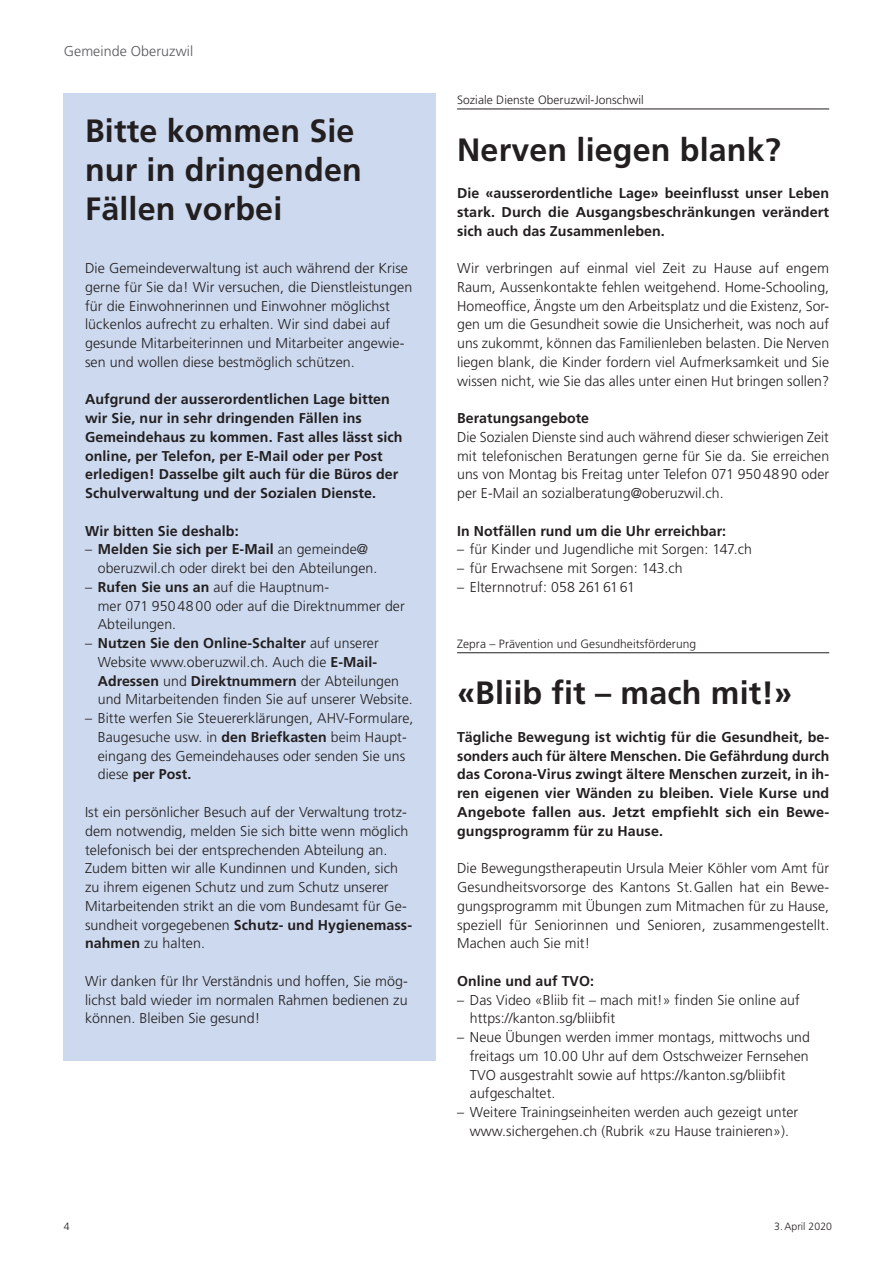
<style>
.page{position:relative;width:893px;height:1263px;background:#fff}
.page>*{position:absolute;margin:0;border:0;box-sizing:border-box;transform-origin:0 0}
.t1{font:700 32.25px/39px "Frutiger LT Std";letter-spacing:.005em;color:#231f20}
.t2{font:300 14.25px/18.8px "Frutiger LT Std";letter-spacing:.005em;color:#231f20}
.t3{font:700 14.25px/18.8px "Frutiger LT Std";letter-spacing:.005em;color:#231f20;text-align:justify}
.t4{font:300 14.25px "Frutiger LT Std";letter-spacing:.005em;color:#57585a}
.t5{font:300 12px "Frutiger LT Std";letter-spacing:.005em;color:#231f20}
.t6{font:300 10.5px "Frutiger LT Std";letter-spacing:.005em;color:#231f20}
.s1{font-weight:700}
</style>
<div class="page">
<hr style="left:457px;top:109px;width:372px;height:1px;background:#231f20">
<hr style="left:457px;top:652px;width:372px;height:1px;background:#231f20">
<div style="left:64px;top:94px;width:372px;height:967px;background:#ccd9ee"></div>
<p class="t4" style="left:64px;top:43px;width:131px">Gemeinde Oberuzwil</p>
<h1 class="t1" style="left:85px;top:111px;width:278px">Bitte kommen Sie nur in dringenden<br>Fällen vorbei</h1>
<p class="t2" style="left:85px;top:259px;width:329px">Die Gemeindeverwaltung ist auch während der Krise gerne für Sie da! Wir versuchen, die Dienstleistungen für die Einwohnerinnen und Einwohner möglichst lückenlos aufrecht zu erhalten. Wir sind dabei auf gesunde Mitarbeiterinnen und Mitarbeiter angewie&shy;sen und wollen diese bestmöglich schützen.</p>
<p class="t3" style="left:85px;top:390px;width:319px;text-align:left">Aufgrund der ausserordentlichen Lage bitten wir Sie, nur in sehr dringenden Fällen ins Gemeindehaus zu kommen. Fast alles lässt sich online, per Telefon, per E-Mail oder per Post erledigen! Dasselbe gilt auch für die Büros der Schulverwaltung und der Sozialen Dienste.</p>
<p class="t3" style="left:85px;top:521px;width:155px">Wir bitten Sie deshalb:</p>
<p class="t2" style="left:98px;top:540px;width:281px;text-indent:-13px">– <span class="s1">Melden Sie sich per E-Mail</span> an gemeinde@ oberuzwil.ch oder direkt bei den Abteilungen.</p>
<p class="t2" style="left:98px;top:578px;width:308px;text-indent:-13px">– <span class="s1">Rufen Sie uns an</span> auf die Hauptnum-<br>mer 071 9504800 oder auf die Direktnummer der<br>Abteilungen.</p>
<p class="t2" style="left:98px;top:634px;width:316px;text-indent:-13px">– <span class="s1">Nutzen Sie den Online-Schalter</span> auf unserer Website www.oberuzwil.ch. Auch die <span class="s1">E-Mail-Adressen</span> und <span class="s1">Direktnummern</span> der Abteilungen und Mitarbeitenden finden Sie auf unserer Website.</p>
<p class="t2" style="left:98px;top:709px;width:317px;text-indent:-13px">– Bitte werfen Sie Steuererklärungen, AHV-Formulare, Baugesuche usw. in <span class="s1">den Briefkasten</span> beim Haupt&shy;eingang des Gemeindehauses oder senden Sie uns diese <span class="s1">per Post.</span></p>
<p class="t2" style="left:85px;top:803px;width:329px">Ist ein persönlicher Besuch auf der Verwaltung trotz&shy;dem notwendig, melden Sie sich bitte wenn möglich telefonisch bei der entsprechenden Abteilung an.<br>Zudem bitten wir alle Kundinnen und Kunden, sich zu ihrem eigenen Schutz und zum Schutz unserer Mitarbeitenden strikt an die vom Bundesamt für Ge&shy;sundheit vorgegebenen <span class="s1">Schutz- und Hygienemass&shy;nahmen</span> zu halten.</p>
<p class="t2" style="left:85px;top:972px;width:324px;text-align:justify">Wir danken für Ihr Verständnis und hoffen, Sie mög&shy;lichst bald wieder im normalen Rahmen bedienen zu können. Bleiben Sie gesund!</p>
<p class="t5" style="left:457px;top:93px;width:188px">Soziale Dienste Oberuzwil-Jonschwil</p>
<h1 class="t1" style="left:457px;top:130px;width:325px">Nerven liegen blank?</h1>
<p class="t3" style="left:457px;top:184px;width:374px">Die «ausserordentliche Lage» beeinflusst unser Leben stark. Durch die Ausgangsbeschränkungen verändert sich auch das Zusammenleben.</p>
<p class="t2" style="left:457px;top:259px;width:374px;text-align:justify">Wir verbringen auf einmal viel Zeit zu Hause auf engem Raum, Aussenkontakte fehlen weitgehend. Home-Schooling, Homeoffice, Ängste um den Arbeitsplatz und die Existenz, Sor&shy;gen um die Gesundheit sowie die Unsicherheit, was noch auf uns zukommt, können das Familienleben belasten. Die Nerven liegen blank, die Kinder fordern viel Aufmerksamkeit und Sie wissen nicht, wie Sie das alles unter einen Hut bringen sollen?</p>
<p class="t3" style="left:457px;top:409px;width:134px">Beratungsangebote</p>
<p class="t2" style="left:457px;top:428px;width:374px;text-align:justify">Die Sozialen Dienste sind auch während dieser schwierigen Zeit mit telefonischen Beratungen gerne für Sie da. Sie erreichen uns von Montag bis Freitag unter Telefon 071 9504890 oder per E-Mail an sozialberatung@oberuzwil.ch.</p>
<p class="t3" style="left:457px;top:521px;width:271px">In Notfällen rund um die Uhr erreichbar:</p>
<p class="t2" style="left:457px;top:540px;width:296px">– für Kinder und Jugendliche mit Sorgen: 147.ch</p>
<p class="t2" style="left:457px;top:559px;width:227px">– für Erwachsene mit Sorgen: 143.ch</p>
<p class="t2" style="left:457px;top:578px;width:179px">– Elternnotruf: 058 2616161</p>
<p class="t5" style="left:457px;top:637px;width:241px">Zepra – Prävention und Gesundheitsförderung</p>
<h1 class="t1" style="left:457px;top:674px;width:337px">«Bliib fit – mach mit!»</h1>
<p class="t3" style="left:457px;top:728px;width:374px">Tägliche Bewegung ist wichtig für die Gesundheit, be&shy;sonders auch für ältere Menschen. Die Gefährdung durch das Corona-Virus zwingt ältere Menschen zurzeit, in ih&shy;ren eigenen vier Wänden zu bleiben. Viele Kurse und Angebote fallen aus. Jetzt empfiehlt sich ein Bewe&shy;gungsprogramm für zu Hause.</p>
<p class="t2" style="left:457px;top:859px;width:374px;text-align:justify">Die Bewegungstherapeutin Ursula Meier Köhler vom Amt für Gesundheitsvorsorge des Kantons St.Gallen hat ein Bewe&shy;gungsprogramm mit Übungen zum Mitmachen für zu Hause, speziell für Seniorinnen und Senioren, zusammengestellt.<br>Machen auch Sie mit!</p>
<p class="t3" style="left:457px;top:971px;width:138px">Online und auf TVO:</p>
<p class="t2" style="left:470px;top:990px;width:331px;text-indent:-13px">– Das Video «Bliib fit – mach mit!» finden Sie online auf https://kanton.sg/bliibfit</p>
<p class="t2" style="left:470px;top:1028px;width:342px;text-indent:-13px">– Neue Übungen werden immer montags, mittwochs und freitags um 10.00 Uhr auf dem Ostschweizer Fernsehen TVO ausgestrahlt sowie auf https://kanton.sg/bliibfit aufgeschaltet.</p>
<p class="t2" style="left:457px;top:1103px;width:343px;text-align:center">– Weitere Trainingseinheiten werden auch gezeigt unter www.sichergehen.ch (Rubrik «zu Hause trainieren»).</p>
<p class="t6" style="left:64px;top:1220px;width:7px">4</p>
<p class="t6" style="left:774px;top:1220px;width:59px">3.April 2020</p>
</div>
